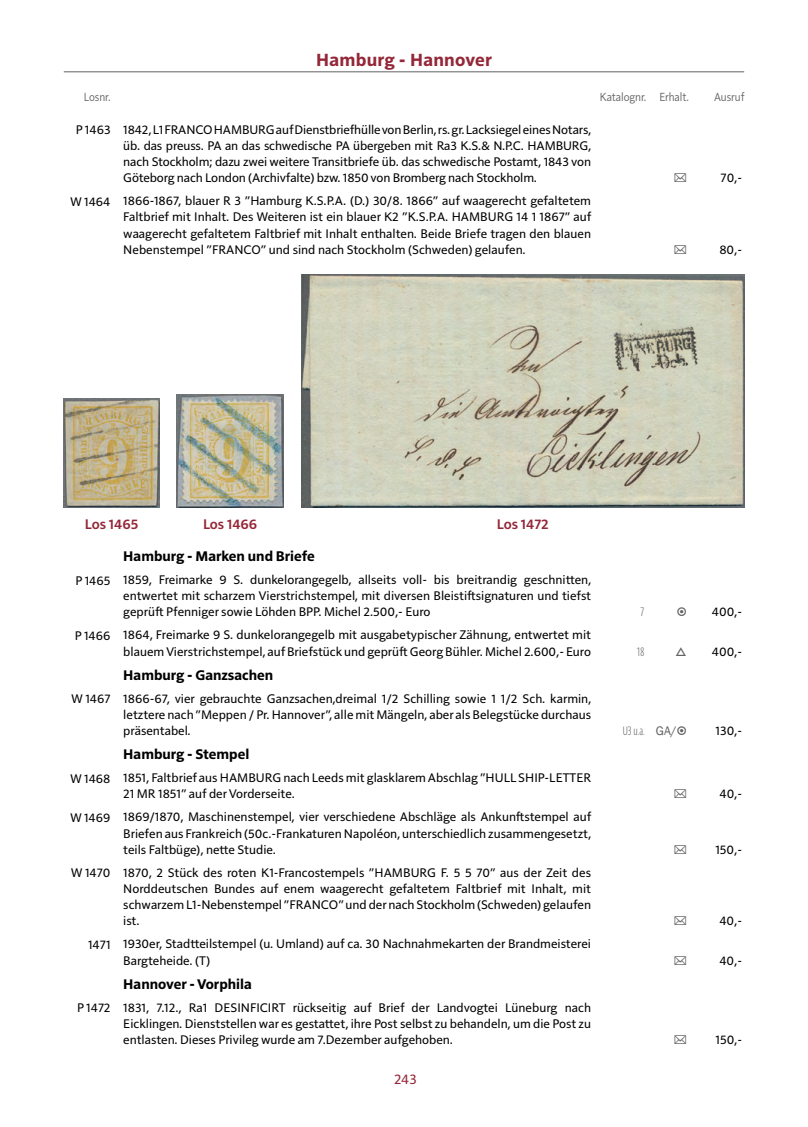
<style>
.page{position:relative;width:808px;height:1127px;background:#fff}
.page>*{position:absolute;margin:0;border:0;box-sizing:border-box;transform-origin:0 0}
.t1{font:700 18px "Solitaire MVB Pro";letter-spacing:.015em;color:#942738}
.t2{font:700 14.25px "Solitaire MVB Pro";color:#000}
.t3{font:600 14.25px "Solitaire MVB Pro";color:#942738}
.t4{font:14.25px "Solitaire MVB Pro";color:#942738}
.t5{font:12.75px/16.2px "Solitaire MVB Pro";color:#000;text-align:justify}
.t6{font:12px "Solitaire MVB Pro";letter-spacing:-.005em;color:#646363;scale:.9 1}
.t7{font:700 12px "Parisine Std Comp Clair";color:#646363}
</style>
<div class="page">
<hr style="left:64px;top:71px;width:680px;height:1px;background:#646363">
<img style="left:301px;top:275px;width:443px;height:232px">
<img style="left:64px;top:398px;width:96px;height:109px">
<img style="left:177px;top:394px;width:107px;height:113px">
<h1 class="t1" style="left:316px;top:48px;width:177px">Hamburg - Hannover</h1>
<p class="t6" style="left:84px;top:88px;width:31px">Losnr.</p>
<p class="t6" style="left:600px;top:88px;width:100px">Katalognr. Erhalt.</p>
<p class="t6" style="left:714px;top:88px;width:35px">Ausruf</p>
<p class="t5" style="left:123px;top:120px;width:469px;text-indent:-48px">P 1463 1842, L1 FRANCO HAMBURG auf Dienstbriefhülle von Berlin, rs. gr. Lacksiegel eines Notars, üb. das preuss. PA an das schwedische PA übergeben mit Ra3 K.S.&amp; N.P.C. HAMBURG, nach Stockholm; dazu zwei weitere Transitbriefe üb. das schwedische Postamt, 1843 von Göteborg nach London (Archivfalte) bzw. 1850 von Bromberg nach Stockholm.</p>
<p class="t5" style="left:720px;top:169px;width:23px">70,-</p>
<p class="t5" style="left:123px;top:192px;width:469px;text-indent:-53px">W 1464 1866-1867, blauer R 3 ”Hamburg K.S.P.A. (D.) 30/8. 1866” auf waagerecht gefaltetem Faltbrief mit Inhalt. Des Weiteren ist ein blauer K2 ”K.S.P.A. HAMBURG 14 1 1867” auf waagerecht gefaltetem Faltbrief mit Inhalt enthalten. Beide Briefe tragen den blauen Nebenstempel ”FRANCO” und sind nach Stockholm (Schweden) gelaufen.</p>
<p class="t5" style="left:719px;top:240px;width:24px">80,-</p>
<p class="t3" style="left:85px;top:514px;width:55px">Los 1465</p>
<p class="t3" style="left:203px;top:514px;width:56px">Los 1466</p>
<p class="t3" style="left:497px;top:514px;width:53px">Los 1472</p>
<p class="t2" style="left:123px;top:546px;width:193px">Hamburg - Marken und Briefe</p>
<p class="t5" style="left:123px;top:571px;width:469px;text-indent:-48px">P 1465 1859, Freimarke 9 S. dunkelorangegelb, allseits voll- bis breitrandig geschnitten, entwertet mit scharzem Vierstrichstempel, mit diversen Bleistiftsignaturen und tiefst geprüft Pfenniger sowie Löhden BPP. Michel 2.500,- Euro</p>
<p class="t5" style="left:75px;top:626px;width:518px;text-align:right">P 1466 1864, Freimarke 9 S. dunkelorangegelb mit ausgabetypischer Zähnung, entwertet mit blauem Vierstrichstempel, auf Briefstück und geprüft Georg Bühler. Michel 2.600,- Euro</p>
<p class="t2" style="left:123px;top:665px;width:151px">Hamburg - Ganzsachen</p>
<p class="t5" style="left:123px;top:689px;width:469px;text-indent:-52px">W 1467 1866-67, vier gebrauchte Ganzsachen,dreimal 1/2 Schilling sowie 1 1/2 Sch. karmin, letztere nach ”Meppen / Pr. Hannover”, alle mit Mängeln, aber als Belegstücke durchaus präsentabel.</p>
<p class="t2" style="left:123px;top:744px;width:127px">Hamburg - Stempel</p>
<p class="t5" style="left:123px;top:769px;width:469px;text-indent:-53px">W 1468 1851, Faltbrief aus HAMBURG nach Leeds mit glasklarem Abschlag ”HULL SHIP-LETTER<br>21 MR 1851” auf der Vorderseite.</p>
<p class="t5" style="left:123px;top:808px;width:469px;text-indent:-53px">W 1469 1869/1870, Maschinenstempel, vier verschiedene Abschläge als Ankunftstempel auf Briefen aus Frankreich (50c.-Frankaturen Napoléon, unterschiedlich zusammengesetzt, teils Faltbüge), nette Studie.</p>
<p class="t5" style="left:123px;top:863px;width:469px;text-indent:-52px">W 1470 1870, 2 Stück des roten K1-Francostempels ”HAMBURG F. 5 5 70” aus der Zeit des Norddeutschen Bundes auf enem waagerecht gefaltetem Faltbrief mit Inhalt, mit schwarzem L1-Nebenstempel ”FRANCO” und der nach Stockholm (Schweden) gelaufen ist.</p>
<p class="t5" style="left:123px;top:935px;width:469px;text-indent:-35px">1471 1930er, Stadtteilstempel (u. Umland) auf ca. 30 Nachnahmekarten der Brandmeisterei<br>Bargteheide. (T)</p>
<p class="t2" style="left:123px;top:974px;width:130px">Hannover - Vorphila</p>
<p class="t5" style="left:123px;top:998px;width:469px;text-indent:-46px">P 1472 1831, 7.12., Ra1 DESINFICIRT rückseitig auf Brief der Landvogtei Lüneburg nach Eicklingen. Dienststellen war es gestattet, ihre Post selbst zu behandeln, um die Post zu entlasten. Dieses Privileg wurde am 7.Dezember aufgehoben.</p>
<p class="t4" style="left:394px;top:1069px;width:24px">243</p>
<p class="t7" style="left:640px;top:605px;width:5px">7</p>
<p class="t5" style="left:712px;top:603px;width:32px">400,-</p>
<p class="t7" style="left:637px;top:644px;width:9px">18</p>
<p class="t5" style="left:712px;top:642px;width:32px">400,-</p>
<p class="t7" style="left:623px;top:724px;width:24px">U3 u.a.</p>
<p class="t5" style="left:716px;top:722px;width:28px">130,-</p>
<p class="t5" style="left:719px;top:785px;width:24px">40,-</p>
<p class="t5" style="left:715px;top:840px;width:28px">150,-</p>
<p class="t5" style="left:719px;top:912px;width:24px">40,-</p>
<p class="t5" style="left:719px;top:951px;width:24px">40,-</p>
<p class="t5" style="left:715px;top:1031px;width:28px">150,-</p>
</div>
